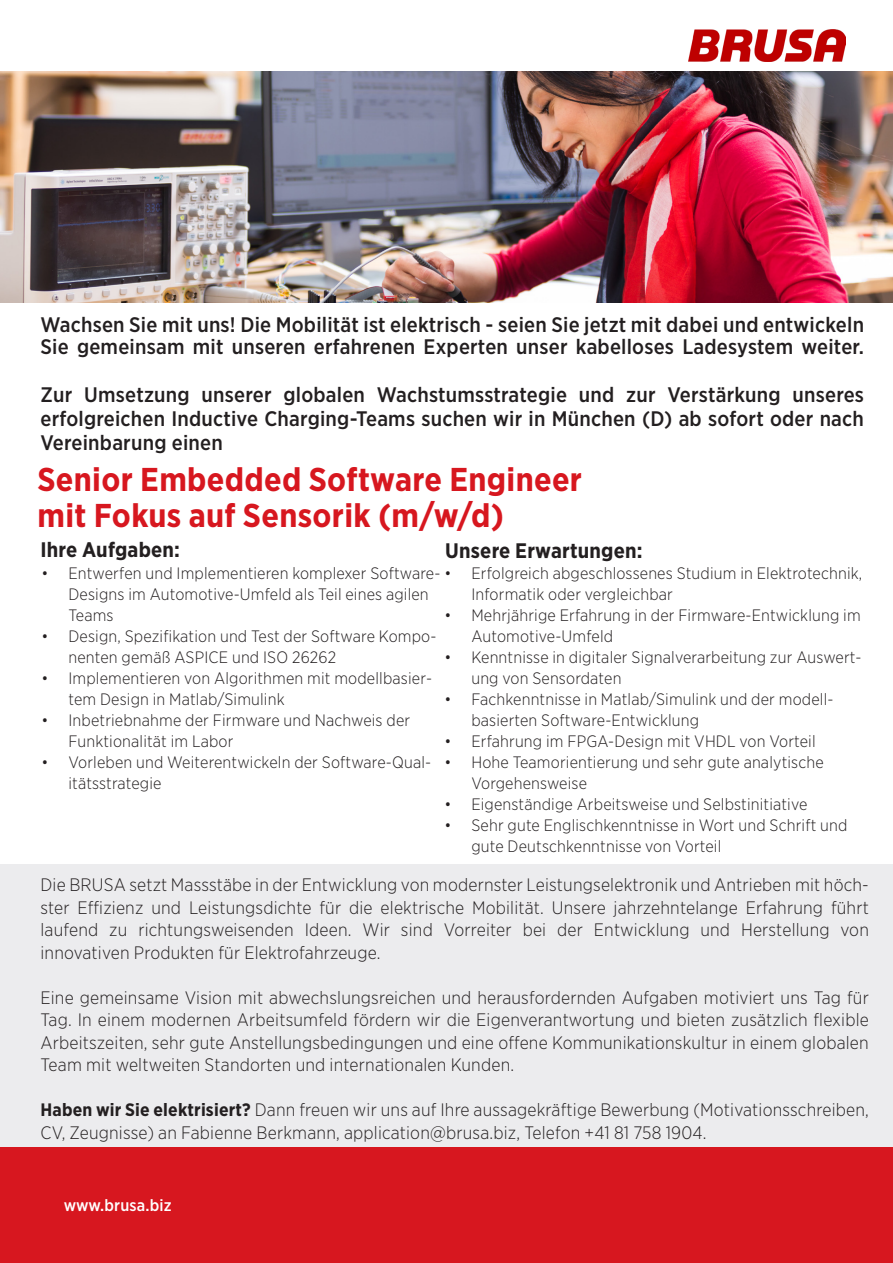
<style>
.page{position:relative;width:893px;height:1263px;background:#fff}
.page>*{position:absolute;margin:0;border:0;box-sizing:border-box;transform-origin:0 0}
.t1{font:700 33px "Gotham Narrow";letter-spacing:.01em;color:#d7171f}
.t2{font:500 21px/24px "Gotham Narrow";letter-spacing:.01em;color:#231f20}
.t3{font:700 21px "Gotham Narrow";letter-spacing:.01em;color:#231f20}
.t4{font:300 18px/22.5px "Gotham Narrow";letter-spacing:.01em;color:#231f20;text-align:justify}
.t5{font:300 16.5px/21px "Gotham Narrow";letter-spacing:.01em;color:#231f20}
.u-tit_w{font:500 16.5px "Gotham Narrow";letter-spacing:.01em;color:#fff}
.s1{font-weight:700}
</style>
<div class="page">
<div style="left:0;top:864px;width:893px;height:375px;background:#ececee"></div>
<div style="left:0;top:1148px;width:893px;height:115px;background:#d7171f"></div>
<img style="left:0;top:71px;width:893px;height:232px">
<img style="left:688px;top:30px;width:157px;height:31px">
<p class="t2" style="left:40px;top:313px;width:825px;line-height:22.5px">Wachsen Sie mit uns! Die Mobilität ist elektrisch - seien Sie jetzt mit dabei und entwickeln<br>Sie gemeinsam mit unseren erfahrenen Experten unser kabelloses Ladesystem weiter.</p>
<p class="t2" style="left:40px;top:382px;width:825px;text-align:justify">Zur Umsetzung unserer globalen Wachstumsstrategie und zur Verstärkung unseres erfolgreichen Inductive Charging-Teams suchen wir in München (D) ab sofort oder nach Vereinbarung einen</p>
<p class="t1" style="left:37px;top:458px;width:546px">Senior Embedded Software Engineer</p>
<p class="t1" style="left:37px;top:494px;width:468px">mit Fokus auf Sensorik (m/w/d)</p>
<p class="t5" style="left:68px;top:562px;width:795px;text-indent:-27px">• Entwerfen und Implementieren komplexer Software- • Erfolgreich abgeschlossenes Studium in Elektrotechnik,<br>Designs im Automotive-Umfeld als Teil eines agilen<br>Teams</p>
<p class="t5" style="left:68px;top:625px;width:369px;text-indent:-27px">• Design, Spezifikation und Test der Software Kompo&shy;nenten gemäß ASPICE und ISO 26262</p>
<p class="t5" style="left:68px;top:667px;width:365px;text-indent:-27px">• Implementieren von Algorithmen mit modellbasier&shy;tem Design in Matlab/Simulink</p>
<p class="t5" style="left:68px;top:709px;width:343px;text-indent:-27px">• Inbetriebnahme der Firmware und Nachweis der<br>Funktionalität im Labor</p>
<p class="t5" style="left:68px;top:751px;width:364px;text-indent:-27px">• Vorleben und Weiterentwickeln der Software-Qual&shy;itätsstrategie</p>
<p class="t3" style="left:40px;top:536px;width:141px">Ihre Aufgaben:</p>
<p class="t3" style="left:445px;top:537px;width:199px">Unsere Erwartungen:</p>
<p class="t5" style="left:471px;top:583px;width:203px">Informatik oder vergleichbar</p>
<p class="t5" style="left:471px;top:604px;width:391px;text-indent:-27px">• Mehrjährige Erfahrung in der Firmware-Entwicklung im<br>Automotive-Umfeld</p>
<p class="t5" style="left:471px;top:646px;width:392px;text-indent:-27px">• Kenntnisse in digitaler Signalverarbeitung zur Auswert&shy;ung von Sensordaten</p>
<p class="t5" style="left:471px;top:688px;width:364px;text-indent:-27px">• Fachkenntnisse in Matlab/Simulink und der modell&shy;basierten Software-Entwicklung</p>
<p class="t5" style="left:444px;top:730px;width:373px">• Erfahrung im FPGA-Design mit VHDL von Vorteil</p>
<p class="t5" style="left:471px;top:751px;width:354px;text-indent:-27px">• Hohe Teamorientierung und sehr gute analytische<br>Vorgehensweise</p>
<p class="t5" style="left:444px;top:793px;width:364px">• Eigenständige Arbeitsweise und Selbstinitiative</p>
<p class="t5" style="left:471px;top:814px;width:378px;text-indent:-27px">• Sehr gute Englischkenntnisse in Wort und Schrift und gute Deutschkenntnisse von Vorteil</p>
<p class="t4" style="left:40px;top:873px;width:830px">Die BRUSA setzt Massstäbe in der Entwicklung von modernster Leistungselektronik und Antrieben mit höch&shy;ster Effizienz und Leistungsdichte für die elektrische Mobilität. Unsere jahrzehntelange Erfahrung führt laufend zu richtungsweisenden Ideen. Wir sind Vorreiter bei der Entwicklung und Herstellung von innovativen Produkten für Elektrofahrzeuge.</p>
<p class="t4" style="left:40px;top:985px;width:830px">Eine gemeinsame Vision mit abwechslungsreichen und herausfordernden Aufgaben motiviert uns Tag für Tag. In einem modernen Arbeitsumfeld fördern wir die Eigenverantwortung und bieten zusätzlich flexible Arbeitszeiten, sehr gute Anstellungsbedingungen und eine offene Kommunikationskultur in einem globalen Team mit weltweiten Standorten und internationalen Kunden.</p>
<p class="t4" style="left:40px;top:1098px;width:830px"><span class="s1">Haben wir Sie elektrisiert?</span> Dann freuen wir uns auf Ihre aussagekräftige Bewerbung (Motivationsschreiben,<br>CV, Zeugnisse) an Fabienne Berkmann, application@brusa.biz, Telefon +41 81 758 1904.</p>
<p class="u-tit_w" style="left:64px;top:1194px;width:109px">www.brusa.biz</p>
</div>
